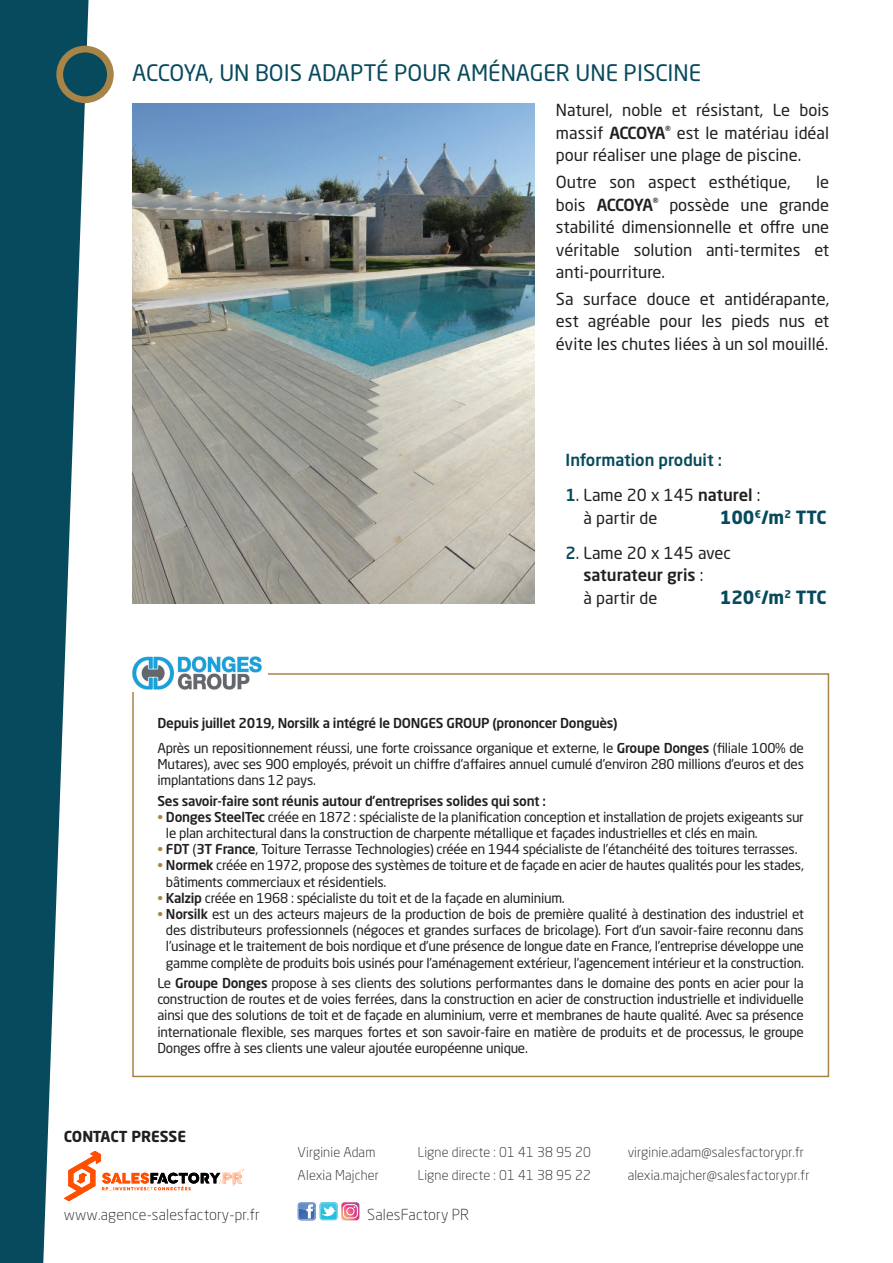
<style>
.page{position:relative;width:893px;height:1263px;background:#fff}
.page>*{position:absolute;margin:0;border:0;box-sizing:border-box;transform-origin:0 0}
.t1{font:22.5px "Neo Sans Std";color:#084a5d}
.t2{font:700 18px "Neo Sans Std";color:#084a5d}
.t3{font:16.5px/22.5px "Neo Sans Std";color:#231f20;text-align:justify}
.t4{font:500 16.5px "Neo Sans Std";color:#084a5d}
.t5{font:300 15px "Neo Sans Std";letter-spacing:.01em;color:#231f20}
.t6{font:700 15px "Neo Sans Std";color:#231f20}
.t7{font:13.5px/16.2px "Neo Sans Std";letter-spacing:-.02em;color:#231f20;text-align:justify}
.t8{font:300 13.5px "Neo Sans Std";letter-spacing:.01em;color:#231f20}
.t9{font:500 13.5px "Neo Sans Std";letter-spacing:-.02em;color:#231f20}
.s1{font-weight:500}
.s2{font-weight:500;color:#084a5d}
.s3{color:#a78448}
</style>
<div class="page">
<div style="left:132px;top:673px;width:697px;height:404px;border:2px solid #a78448"></div>
<svg style="left:0;top:0;width:89px;height:1263px;fill:#084a5d"></svg>
<div style="left:60px;top:49px;width:50px;height:51px;background:#084a5d;border-radius:50%"></div>
<div style="left:56px;top:46px;width:58px;height:57px;border:7px solid #a78448;border-radius:50%"></div>
<div style="left:127px;top:655px;width:140px;height:36px;background:#fff"></div>
<img style="left:132px;top:656px;width:130px;height:34px">
<svg style="left:64px;top:1151px;width:180px;height:50px"></svg>
<svg style="left:298px;top:1202px;width:61px;height:18px"></svg>
<img style="left:132px;top:103px;width:403px;height:501px">
<p class="t1" style="left:132px;top:59px;width:571px">ACCOYA, UN BOIS ADAPTÉ POUR AMÉNAGER UNE PISCINE</p>
<p class="t3" style="left:556px;top:99px;width:275px">Naturel, noble et résistant, Le bois massif <span class="s1">ACCOYA</span><sup>®</sup> est le matériau idéal pour réaliser une plage de piscine.</p>
<p class="t3" style="left:556px;top:170px;width:236px">Outre son aspect esthétique,</p>
<p class="t3" style="left:556px;top:170px;width:275px;text-indent:260px">le bois <span class="s1">ACCOYA</span><sup>®</sup> possède une grande stabilité dimensionnelle et offre une véritable solution anti-termites et anti-pourriture.</p>
<p class="t3" style="left:556px;top:287px;width:275px">Sa surface douce et antidérapante, est agréable pour les pieds nus et évite les chutes liées à un sol mouillé.</p>
<p class="t4" style="left:566px;top:449px;width:158px">Information produit :</p>
<p class="t3" style="left:584px;top:483px;width:178px;text-indent:-18px"><span class="s2">1</span>. Lame 20 x 145 <span class="s1">naturel</span> : à partir de</p>
<p class="t2" style="left:720px;top:505px;width:108px">100<sup>€</sup>/m<sup>2</sup> TTC</p>
<p class="t3" style="left:584px;top:541px;width:149px;text-align:left;text-indent:-18px"><span class="s2">2</span>. Lame 20 x 145 avec <span class="s1">saturateur gris</span> :<br>à partir de</p>
<p class="t2" style="left:720px;top:586px;width:108px">120<sup>€</sup>/m<sup>2</sup> TTC</p>
<p class="t9" style="left:158px;top:714px;width:462px">Depuis juillet 2019, Norsilk a intégré le DONGES GROUP (prononcer Donguès)</p>
<p class="t7" style="left:158px;top:739px;width:648px">Après un repositionnement réussi, une forte croissance organique et externe, le <span class="s1">Groupe Donges</span> (filiale 100% de Mutares), avec ses 900 employés, prévoit un chiffre d’affaires annuel cumulé d’environ 280 millions d’euros et des implantations dans 12 pays.</p>
<p class="t9" style="left:158px;top:792px;width:390px">Ses savoir-faire sont réunis autour d’entreprises solides qui sont :</p>
<p class="t7" style="left:166px;top:808px;width:639px;text-indent:-8px"><span class="s3">•</span> <span class="s1">Donges SteelTec</span> créée en 1872 : spécialiste de la planification conception et installation de projets exigeants sur le plan architectural dans la construction de charpente métallique et façades industrielles et clés en main.</p>
<p class="t7" style="left:158px;top:841px;width:641px"><span class="s3">•</span> <span class="s1">FDT</span> (<span class="s1">3T France</span>, Toiture Terrasse Technologies) créée en 1944 spécialiste de l’étanchéité des toitures terrasses.</p>
<p class="t7" style="left:166px;top:857px;width:639px;text-indent:-8px"><span class="s3">•</span> <span class="s1">Normek</span> créée en 1972, propose des systèmes de toiture et de façade en acier de hautes qualités pour les stades, bâtiments commerciaux et résidentiels.</p>
<p class="t7" style="left:158px;top:889px;width:409px"><span class="s3">•</span> <span class="s1">Kalzip</span> créée en 1968 : spécialiste du toit et de la façade en aluminium.</p>
<p class="t7" style="left:166px;top:906px;width:639px;text-indent:-8px"><span class="s3">•</span> <span class="s1">Norsilk</span> est un des acteurs majeurs de la production de bois de première qualité à destination des industriel et des distributeurs professionnels (négoces et grandes surfaces de bricolage). Fort d’un savoir-faire reconnu dans l’usinage et le traitement de bois nordique et d’une présence de longue date en France, l’entreprise développe une gamme complète de produits bois usinés pour l’aménagement extérieur, l’agencement intérieur et la construction.</p>
<p class="t7" style="left:158px;top:975px;width:648px">Le <span class="s1">Groupe Donges</span> propose à ses clients des solutions performantes dans le domaine des ponts en acier pour la construction de routes et de voies ferrées, dans la construction en acier de construction industrielle et individuelle ainsi que des solutions de toit et de façade en aluminium, verre et membranes de haute qualité. Avec sa présence internationale flexible, ses marques fortes et son savoir-faire en matière de produits et de processus, le groupe Donges offre à ses clients une valeur ajoutée européenne unique.</p>
<p class="t6" style="left:64px;top:1126px;width:124px">CONTACT PRESSE</p>
<p class="t8" style="left:298px;top:1144px;width:79px">Virginie Adam</p>
<p class="t8" style="left:418px;top:1144px;width:175px">Ligne directe : 01 41 38 95 20</p>
<p class="t8" style="left:628px;top:1144px;width:178px">virginie.adam@salesfactorypr.fr</p>
<p class="t8" style="left:298px;top:1167px;width:83px">Alexia Majcher</p>
<p class="t8" style="left:418px;top:1167px;width:175px">Ligne directe : 01 41 38 95 22</p>
<p class="t8" style="left:628px;top:1167px;width:183px">alexia.majcher@salesfactorypr.fr</p>
<p class="t5" style="left:64px;top:1206px;width:198px">www.agence-salesfactory-pr.fr</p>
<p class="t5" style="left:367px;top:1206px;width:103px">SalesFactory PR</p>
</div>
